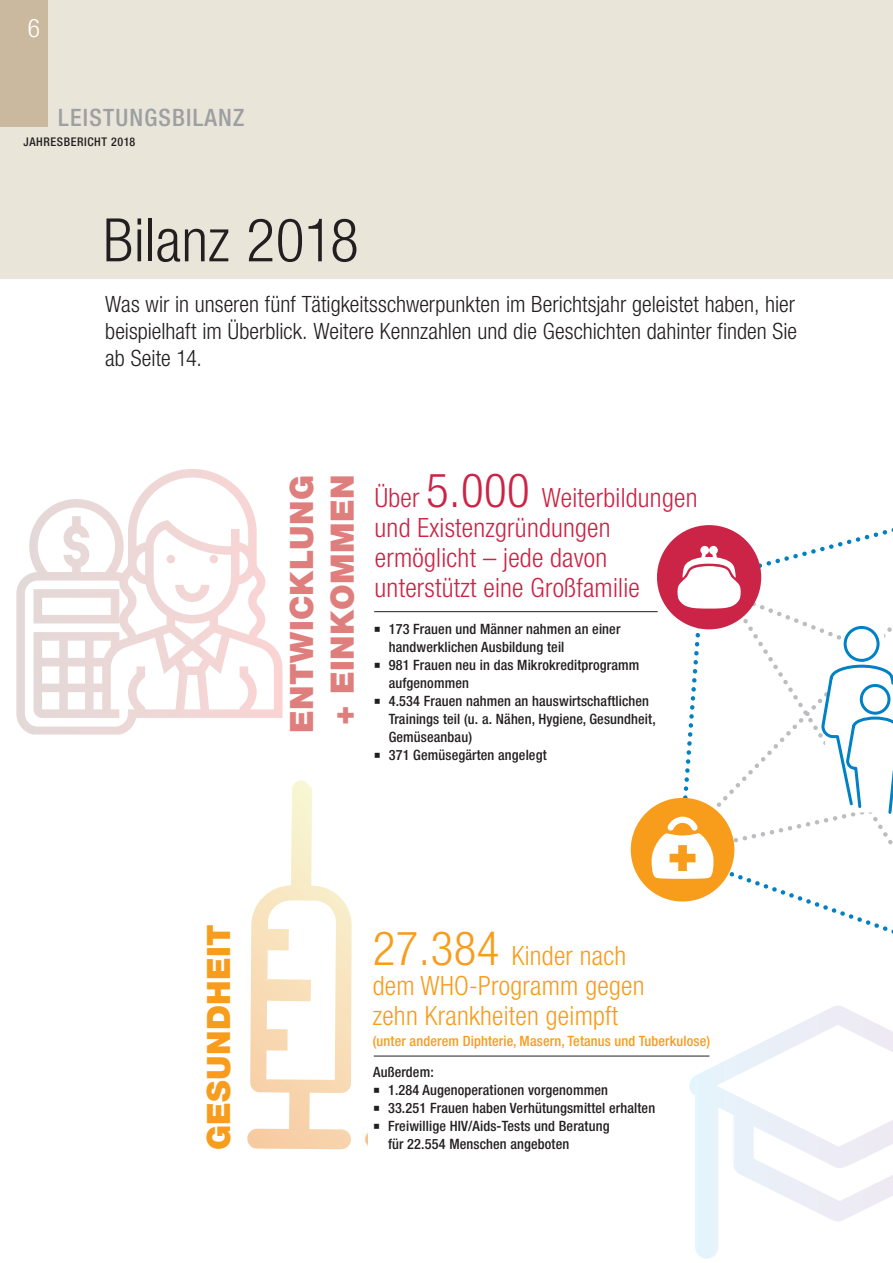
<style>
.page{position:relative;width:893px;height:1263px;background:#fff}
.page>*{position:absolute;margin:0;border:0;box-sizing:border-box;transform-origin:0 0}
.Head_A{font:300 condensed 60px "Helvetica Neue LT Std";color:#231f20}
.vorspann{font:900 32.25px "Helvetica Neue LT Std";letter-spacing:.01em;color:#de7f7d}
.vorspann-2{font:900 32.25px "Helvetica Neue LT Std";letter-spacing:.01em;color:#f89c1c}
.Head_Leistungsbil{font:300 condensed 26.55px/30.2px "Helvetica Neue LT Std";letter-spacing:.01em;color:#cb2446}
.Head_Leistungsbil-2{font:300 condensed 26.55px/30.2px "Helvetica Neue LT Std";letter-spacing:.01em;color:#f89c1c}
.fließ__flatter{font:300 condensed 25.5px "Helvetica Neue LT Std";color:#fff}
.Kolumnentitel{font:500 condensed 24px "Helvetica Neue LT Std";letter-spacing:.05em;color:#9d9fa2}
.Head_B{font:300 condensed 22.5px/27px "Helvetica Neue LT Std";color:#231f20;text-align:justify}
.Box_Copy{font:500 condensed 14.25px/18px "Helvetica Neue LT Std";letter-spacing:.01em;color:#231f20}
.Head_Leistungsbil-3{font:500 condensed 14.25px "Helvetica Neue LT Std";letter-spacing:.01em;color:#f89c1c}
.Rubrik{font:500 condensed 12px "Helvetica Neue LT Std";letter-spacing:.05em;color:#231f20}
.s1{font-size:47.1px}
</style>
<div class="page">
<div style="left:0;top:0;width:893px;height:279px;background:#eae5d9"></div>
<svg style="left:16px;top:469px;width:266px;height:265px"></svg>
<div style="left:0;top:0;width:48px;height:126px;background:#cbb99f"></div>
<img style="left:689px;top:1006px;width:204px;height:253px">
<hr style="left:374px;top:611px;width:284px;height:1px;background:#231f20">
<div style="left:631px;top:798px;width:103px;height:103px;background:#f89c1c;border-radius:50%"></div>
<hr style="left:374px;top:1056px;width:335px;height:1px;background:#231f20">
<svg style="left:652px;top:525px;width:241px;height:409px"></svg>
<div style="left:861px;top:685px;width:28px;height:28px;background:#fff;border-radius:50%"></div>
<div style="left:860px;top:684px;width:30px;height:31px;border:3px solid #0080c5;border-radius:50%"></div>
<svg style="left:247px;top:780px;width:105px;height:369px"></svg>
<p class="fließ__flatter" style="left:28px;top:14px;width:14px">6</p>
<p class="Kolumnentitel" style="left:58px;top:103px;width:188px">LEISTUNGSBILANZ</p>
<p class="Rubrik" style="left:23px;top:134px;width:113px">JAHRESBERICHT 2018</p>
<p class="Head_A" style="left:103px;top:206px;width:257px">Bilanz 2018</p>
<p class="Head_B" style="left:105px;top:290px;width:693px">Was wir in unseren fünf Tätigkeitsschwerpunkten im Berichtsjahr geleistet haben, hier beispielhaft im Überblick. Weitere Kennzahlen und die Geschichten dahinter finden Sie ab Seite 14.</p>
<p class="vorspann" style="left:282px;top:732px;width:259px;rotate:-90deg">ENTWICKLUNG</p>
<p class="vorspann" style="left:323px;top:725px;width:252px;rotate:-90deg">+ EINKOMMEN</p>
<p class="Head_Leistungsbil" style="left:375px;top:482px;width:324px">Über <span class="s1">5.000</span> Weiterbildungen und Existenzgründungen ermöglicht – jede davon unterstützt eine Großfamilie</p>
<p class="Box_Copy" style="left:389px;top:620px;width:233px">173 Frauen und Männer nahmen an einer handwerklichen Ausbildung teil</p>
<p class="Box_Copy" style="left:389px;top:656px;width:252px">981 Frauen neu in das Mikrokreditprogramm aufgenommen</p>
<p class="Box_Copy" style="left:389px;top:692px;width:269px">4.534 Frauen nahmen an hauswirtschaftlichen<br>Trainings teil (u. a. Nähen, Hygiene, Gesundheit,<br>Gemüseanbau)</p>
<p class="Box_Copy" style="left:389px;top:746px;width:159px">371 Gemüsegärten angelegt</p>
<p class="vorspann-2" style="left:200px;top:1150px;width:227px;rotate:-90deg">GESUNDHEIT</p>
<p class="Head_Leistungsbil-2" style="left:373px;top:940px;width:255px"><span class="s1">27.384</span> Kinder nach</p>
<p class="Head_Leistungsbil-2" style="left:373px;top:970px;width:273px">dem WHO-Programm gegen zehn Krankheiten geimpft</p>
<p class="Head_Leistungsbil-3" style="left:373px;top:1032px;width:339px">(unter anderem Diphterie, Masern, Tetanus und Tuberkulose)</p>
<p class="Box_Copy" style="left:373px;top:1063px;width:62px">Außerdem:</p>
<p class="Box_Copy" style="left:388px;top:1081px;width:221px">1.284 Augenoperationen vorgenommen</p>
<p class="Box_Copy" style="left:388px;top:1099px;width:269px">33.251 Frauen haben Verhütungsmittel erhalten</p>
<p class="Box_Copy" style="left:388px;top:1117px;width:223px">Freiwillige HIV/Aids-Tests und Beratung</p>
<p class="Box_Copy" style="left:388px;top:1135px;width:183px">für 22.554 Menschen angeboten</p>
</div>
